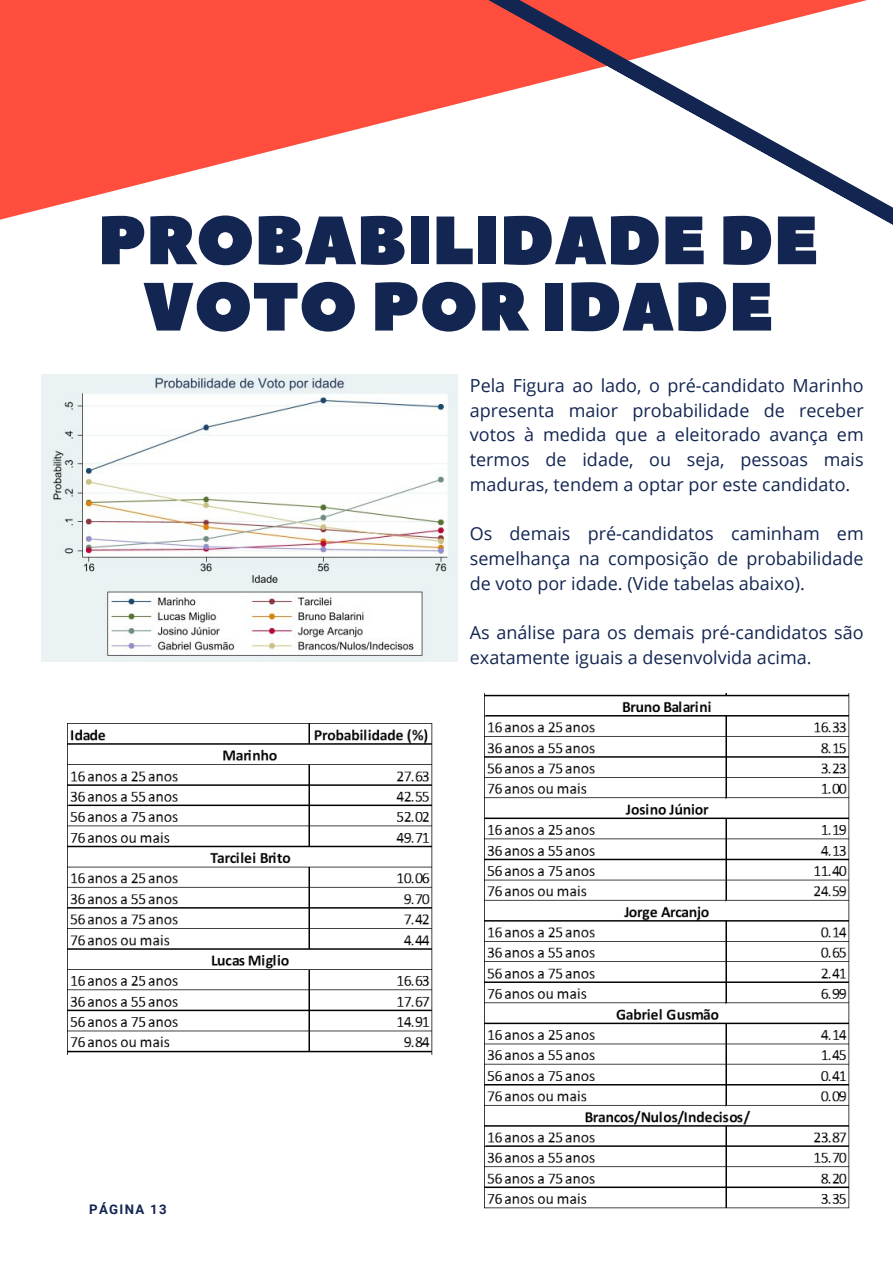
<style>
.page{position:relative;width:893px;height:1264px;background:#fff}
.page>*{position:absolute;margin:0;border:0;box-sizing:border-box;transform-origin:0 0}
.t1{font:68.1px/66.3px "Peace Sans";color:#132652;text-align:center}
.t2{font:18px/24.8px "Open Sans";color:#132652;text-align:justify}
.t3{font:700 13.2px "Roboto";letter-spacing:.1em;color:#132652}
</style>
<div class="page">
<svg style="left:0;top:0;width:458px;height:220px;fill:#ff4e3e"></svg>
<svg style="left:458px;top:0;width:434px;height:225px"></svg>
<img style="left:42px;top:374px;width:416px;height:287px">
<img style="left:67px;top:723px;width:366px;height:331px">
<img style="left:484px;top:693px;width:365px;height:515px">
<p class="t1" style="left:98px;top:209px;width:721px">PROBABILIDADE DE<br>VOTO POR IDADE</p>
<p class="t3" style="left:89px;top:1201px;width:79px">PÁGINA 13</p>
<p class="t2" style="left:470px;top:372px;width:395px">Pela Figura ao lado, o pré-candidato Marinho apresenta maior probabilidade de receber votos à medida que a eleitorado avança em termos de idade, ou seja, pessoas mais maduras, tendem a optar por este candidato.</p>
<p class="t2" style="left:470px;top:521px;width:395px">Os demais pré-candidatos caminham em semelhança na composição de probabilidade de voto por idade. (Vide tabelas abaixo).</p>
<p class="t2" style="left:470px;top:620px;width:395px">As análise para os demais pré-candidatos são exatamente iguais a desenvolvida acima.</p>
</div>
